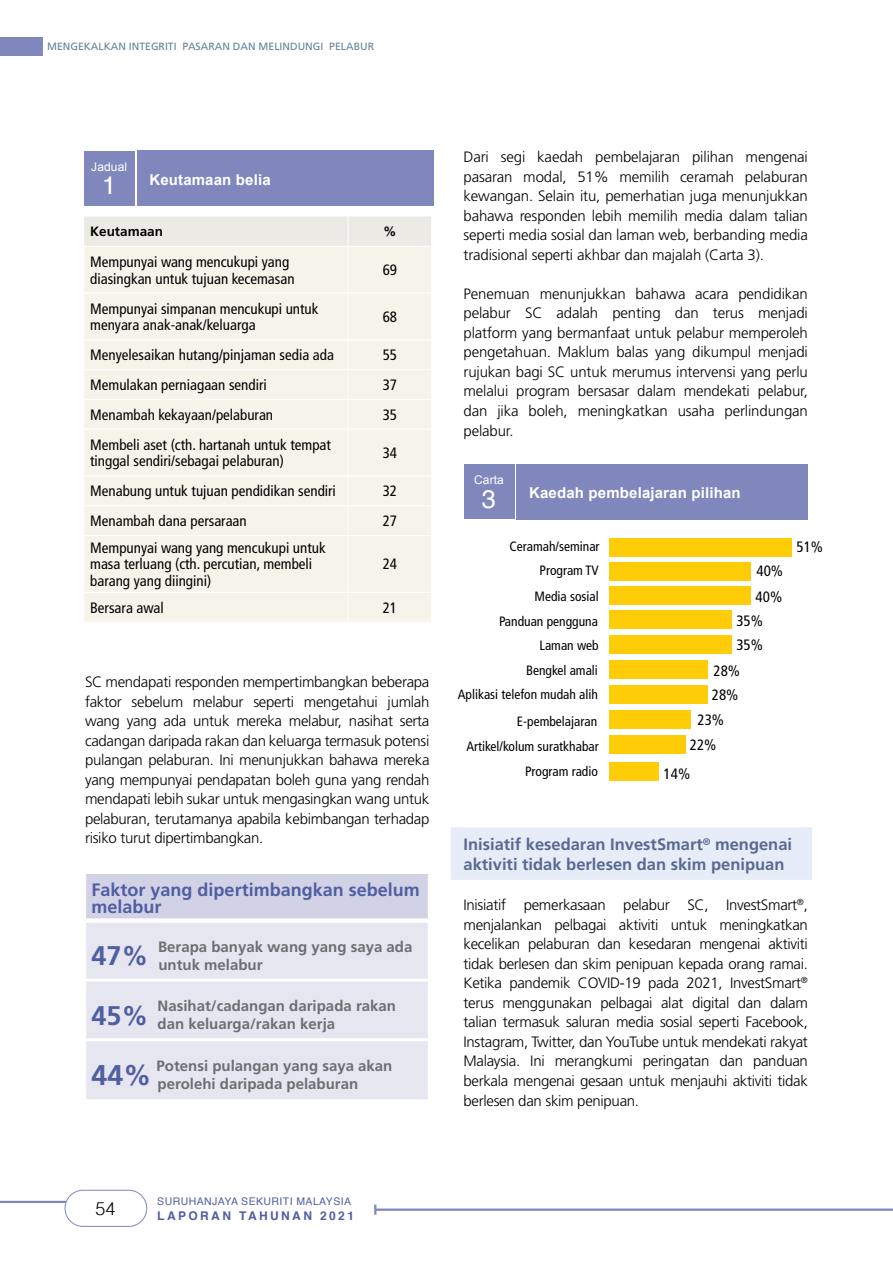
<style>
.page{position:relative;width:893px;height:1263px;background:#fff}
.page>*{position:absolute;margin:0;border:0;box-sizing:border-box;transform-origin:0 0}
.t1{font:700 28.5px "Frutiger LT Std";color:#505ea2}
.t2{font:700 27px "Frutiger LT Std";color:#505ea2}
.t3{font:25.5px "Helvetica";color:#fff}
.t4{font:700 18px/16.5px "Frutiger LT Std";color:#505ea2}
.t5{font:300 18px "Helvetica";color:#000}
.t6{font:700 16.5px/20.4px "Frutiger LT Std";color:#586a92}
.t7{font:300 15px/19.6px "Frutiger LT Std";letter-spacing:-.015em;color:#000;text-align:justify}
.t8{font:condensed 15px/16.5px "Frutiger LT Std";color:#000}
.t9{font:700 15px/18px "Frutiger LT Std";color:#6d6e71}
.t10{font:700 15px "Arial";letter-spacing:.01em;color:#fff}
.t11{font:condensed 13.5px/24.6px "Frutiger LT Std";color:#000;text-align:right}
.t12{font:700 13.5px "Frutiger LT Std";color:#000}
.t13{font:700 12px "Helvetica";letter-spacing:.2em;color:#505ea2}
.t14{font:12px "Arial";letter-spacing:.01em;color:#fff}
.t15{font:10.5px "Frutiger LT Std";color:#658396}
.t16{font:10.5px "Helvetica";letter-spacing:.04em;color:#505ea2}
</style>
<div class="page">
<div style="left:0;top:37px;width:43px;height:18px;background:#8087bd"></div>
<hr style="left:0;top:1201px;width:66px;height:2px;background:#8087bd">
<div style="left:65px;top:1190px;width:82px;height:37px;border:1px solid #8087bd;border-radius:18px"></div>
<hr style="left:375px;top:1208px;width:518px;height:3px;background:#8087bd">
<svg style="left:374px;top:1204px;width:2px;height:11px"></svg>
<div style="left:86px;top:874px;width:344px;height:47px;background:#d2d2e6"></div>
<div style="left:86px;top:923px;width:342px;height:176px;background:#e6e6f1"></div>
<hr style="left:428px;top:874px;width:4px;height:44px;background:#fff">
<div style="left:86px;top:918px;width:346px;height:5px;background:#fff"></div>
<hr style="left:86px;top:979px;width:342px;height:3px;background:#fff">
<hr style="left:86px;top:1038px;width:342px;height:3px;background:#fff">
<div style="left:84px;top:216px;width:347px;height:30px;background:#ebeae5"></div>
<div style="left:84px;top:247px;width:347px;height:375px;background:#f5f4eb"></div>
<hr style="left:348px;top:216px;width:1px;height:30px;background:#fff">
<hr style="left:348px;top:247px;width:1px;height:46px;background:#fff">
<hr style="left:348px;top:293px;width:1px;height:46px;background:#fff">
<svg style="left:348px;top:340px;width:1px;height:89px"></svg>
<hr style="left:348px;top:429px;width:1px;height:46px;background:#fff">
<svg style="left:348px;top:476px;width:1px;height:59px"></svg>
<hr style="left:348px;top:536px;width:1px;height:56px;background:#fff">
<svg style="left:348px;top:593px;width:1px;height:29px"></svg>
<hr style="left:84px;top:293px;width:264px;height:1px;background:#fff">
<hr style="left:348px;top:293px;width:84px;height:1px;background:#fff">
<hr style="left:84px;top:339px;width:264px;height:1px;background:#fff">
<hr style="left:348px;top:339px;width:84px;height:1px;background:#fff">
<hr style="left:84px;top:369px;width:264px;height:1px;background:#fff">
<hr style="left:348px;top:369px;width:84px;height:1px;background:#fff">
<hr style="left:84px;top:399px;width:264px;height:1px;background:#fff">
<hr style="left:348px;top:399px;width:84px;height:1px;background:#fff">
<hr style="left:84px;top:429px;width:264px;height:1px;background:#fff">
<hr style="left:348px;top:429px;width:84px;height:1px;background:#fff">
<hr style="left:84px;top:475px;width:264px;height:1px;background:#fff">
<hr style="left:348px;top:475px;width:84px;height:1px;background:#fff">
<hr style="left:84px;top:505px;width:264px;height:1px;background:#fff">
<hr style="left:348px;top:505px;width:84px;height:1px;background:#fff">
<hr style="left:84px;top:535px;width:264px;height:1px;background:#fff">
<hr style="left:348px;top:535px;width:84px;height:1px;background:#fff">
<hr style="left:84px;top:592px;width:264px;height:1px;background:#fff">
<hr style="left:348px;top:592px;width:84px;height:1px;background:#fff">
<div style="left:451px;top:827px;width:361px;height:53px;background:#e6ecf8"></div>
<div style="left:609px;top:538px;width:182px;height:19px;background:#ffcd08"></div>
<div style="left:609px;top:562px;width:141px;height:18px;background:#ffcd08"></div>
<div style="left:609px;top:586px;width:141px;height:19px;background:#ffcd08"></div>
<div style="left:609px;top:610px;width:123px;height:19px;background:#ffcd08"></div>
<div style="left:609px;top:635px;width:123px;height:18px;background:#ffcd08"></div>
<div style="left:609px;top:661px;width:99px;height:18px;background:#ffcd08"></div>
<div style="left:609px;top:685px;width:99px;height:19px;background:#ffcd08"></div>
<div style="left:609px;top:711px;width:82px;height:18px;background:#ffcd08"></div>
<div style="left:609px;top:735px;width:77px;height:19px;background:#ffcd08"></div>
<div style="left:609px;top:763px;width:49px;height:18px;background:#ffcd08"></div>
<div style="left:463px;top:464px;width:51px;height:55px;background:#8087bd"></div>
<div style="left:84px;top:151px;width:51px;height:55px;background:#8087bd"></div>
<div style="left:517px;top:464px;width:291px;height:55px;background:#8087bd"></div>
<div style="left:137px;top:151px;width:297px;height:55px;background:#8087bd"></div>
<p class="t15" style="left:47px;top:41px;width:328px">MENGEKALKAN INTEGRITI PASARAN DAN MELINDUNGI PELABUR</p>
<p class="t14" style="left:91px;top:159px;width:37px">Jadual</p>
<h3 class="t3" style="left:102px;top:166px;width:16px">1</h3>
<p class="t10" style="left:149px;top:170px;width:123px">Keutamaan belia</p>
<p class="t12" style="left:90px;top:224px;width:74px">Keutamaan</p>
<p class="t12" style="left:383px;top:224px;width:15px">%</p>
<p class="t8" style="left:90px;top:254px;width:206px">Mempunyai wang mencukupi yang diasingkan untuk tujuan kecemasan</p>
<p class="t8" style="left:383px;top:262px;width:16px">69</p>
<p class="t8" style="left:90px;top:300px;width:230px">Mempunyai simpanan mencukupi untuk menyara anak-anak/keluarga</p>
<p class="t8" style="left:383px;top:309px;width:16px">68</p>
<p class="t8" style="left:90px;top:347px;width:245px">Menyelesaikan hutang/pinjaman sedia ada</p>
<p class="t8" style="left:383px;top:347px;width:16px">55</p>
<p class="t8" style="left:90px;top:377px;width:178px">Memulakan perniagaan sendiri</p>
<p class="t8" style="left:383px;top:377px;width:16px">37</p>
<p class="t8" style="left:90px;top:406px;width:185px">Menambah kekayaan/pelaburan</p>
<p class="t8" style="left:383px;top:406px;width:16px">35</p>
<p class="t8" style="left:90px;top:436px;width:242px">Membeli aset (cth. hartanah untuk tempat tinggal sendiri/sebagai pelaburan)</p>
<p class="t8" style="left:383px;top:445px;width:16px">34</p>
<p class="t8" style="left:90px;top:483px;width:247px">Menabung untuk tujuan pendidikan sendiri</p>
<p class="t8" style="left:383px;top:483px;width:16px">32</p>
<p class="t8" style="left:90px;top:513px;width:158px">Menambah dana persaraan</p>
<p class="t8" style="left:383px;top:513px;width:16px">27</p>
<p class="t8" style="left:90px;top:540px;width:237px">Mempunyai wang yang mencukupi untuk masa terluang (cth. percutian, membeli barang yang diingini)</p>
<p class="t8" style="left:383px;top:556px;width:16px">24</p>
<p class="t8" style="left:90px;top:599px;width:75px">Bersara awal</p>
<p class="t8" style="left:383px;top:599px;width:16px">21</p>
<p class="t7" style="left:85px;top:672px;width:346px">SC mendapati responden mempertimbangkan beberapa faktor sebelum melabur seperti mengetahui jumlah wang yang ada untuk mereka melabur, nasihat serta cadangan daripada rakan dan keluarga termasuk potensi pulangan pelaburan. Ini menunjukkan bahawa mereka yang mempunyai pendapatan boleh guna yang rendah mendapati lebih sukar untuk mengasingkan wang untuk pelaburan, terutamanya apabila kebimbangan terhadap risiko turut dipertimbangkan.</p>
<p class="t4" style="left:92px;top:882px;width:330px">Faktor yang dipertimbangkan sebelum melabur</p>
<h2 class="t2" style="left:92px;top:940px;width:59px">47%</h2>
<p class="t9" style="left:158px;top:937px;width:256px">Berapa banyak wang yang saya ada untuk melabur</p>
<h2 class="t2" style="left:92px;top:999px;width:59px">45%</h2>
<p class="t9" style="left:158px;top:997px;width:240px">Nasihat/cadangan daripada rakan dan keluarga/rakan kerja</p>
<h1 class="t1" style="left:92px;top:1058px;width:62px">44%</h1>
<p class="t9" style="left:157px;top:1057px;width:237px">Potensi pulangan yang saya akan perolehi daripada pelaburan</p>
<p class="t7" style="left:463px;top:147px;width:346px">Dari segi kaedah pembelajaran pilihan mengenai pasaran modal, 51% memilih ceramah pelaburan kewangan. Selain itu, pemerhatian juga menunjukkan bahawa responden lebih memilih media dalam talian seperti media sosial dan laman web, berbanding media tradisional seperti akhbar dan majalah (Carta 3).</p>
<p class="t7" style="left:463px;top:284px;width:346px">Penemuan menunjukkan bahawa acara pendidikan pelabur SC adalah penting dan terus menjadi platform yang bermanfaat untuk pelabur memperoleh pengetahuan. Maklum balas yang dikumpul menjadi rujukan bagi SC untuk merumus intervensi yang perlu melalui program bersasar dalam mendekati pelabur, dan jika boleh, meningkatkan usaha perlindungan pelabur.</p>
<p class="t14" style="left:474px;top:472px;width:31px">Carta</p>
<h3 class="t3" style="left:482px;top:479px;width:16px">3</h3>
<p class="t10" style="left:529px;top:483px;width:213px">Kaedah pembelajaran pilihan</p>
<p class="t11" style="left:510px;top:535px;width:91px;line-height:23.7px">Ceramah/seminar<br>Program TV</p>
<p class="t11" style="left:499px;top:583px;width:101px;line-height:25.2px">Media sosial<br>Panduan pengguna</p>
<p class="t11" style="left:458px;top:633px;width:142px">Laman web<br>Bengkel amali<br>Aplikasi telefon mudah alih</p>
<p class="t11" style="left:466px;top:708px;width:134px;line-height:25.3px">E-pembelajaran<br>Artikel/kolum suratkhabar<br>Program radio</p>
<p class="t8" style="left:756px;top:563px;width:28px">40%</p>
<p class="t8" style="left:756px;top:588px;width:28px">40%</p>
<p class="t8" style="left:736px;top:612px;width:28px">35%</p>
<p class="t8" style="left:736px;top:636px;width:28px">35%</p>
<p class="t8" style="left:713px;top:662px;width:28px">28%</p>
<p class="t8" style="left:712px;top:687px;width:28px">28%</p>
<p class="t8" style="left:697px;top:712px;width:28px">23%</p>
<p class="t8" style="left:690px;top:737px;width:28px">22%</p>
<p class="t8" style="left:664px;top:766px;width:28px">14%</p>
<p class="t8" style="left:796px;top:539px;width:28px">51%</p>
<p class="t6" style="left:463px;top:834px;width:330px">Inisiatif kesedaran InvestSmart<sup>®</sup> mengenai aktiviti tidak berlesen dan skim penipuan</p>
<p class="t7" style="left:463px;top:895px;width:346px">Inisiatif pemerkasaan pelabur SC, InvestSmart<sup>®</sup>, menjalankan pelbagai aktiviti untuk meningkatkan kecelikan pelaburan dan kesedaran mengenai aktiviti tidak berlesen dan skim penipuan kepada orang ramai.<br>Ketika pandemik COVID-19 pada 2021, InvestSmart<sup>® </sup>terus menggunakan pelbagai alat digital dan dalam talian termasuk saluran media sosial seperti Facebook, Instagram, Twitter, dan YouTube untuk mendekati rakyat Malaysia. Ini merangkumi peringatan dan panduan berkala mengenai gesaan untuk menjauhi aktiviti tidak berlesen dan skim penipuan.</p>
<p class="t5" style="left:95px;top:1193px;width:22px">54</p>
<p class="t16" style="left:157px;top:1193px;width:195px">SURUHANJAYA SEKURITI MALAYSIA</p>
<p class="t13" style="left:157px;top:1206px;width:198px">LAPORAN TAHUNAN 2021</p>
</div>
